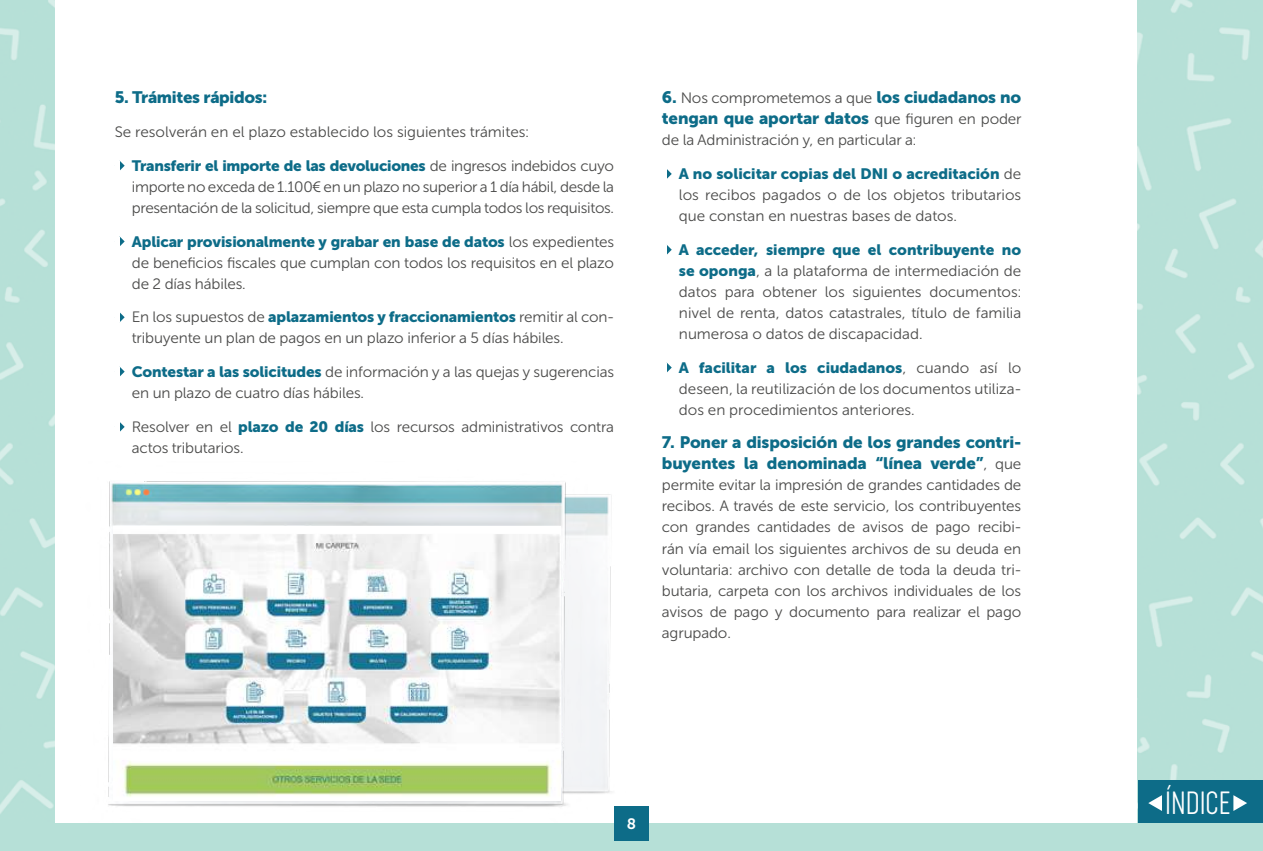
<style>
.page{position:relative;width:1263px;height:851px;background:#fff}
.page>*{position:absolute;margin:0;border:0;box-sizing:border-box;transform-origin:0 0}
.t1{font:200 30px "Cocogoose Compressed";color:#fff}
.t2{font:16.5px/21px "Museo Sans Cyrl 900";letter-spacing:-.01em;color:#0d6c88}
.t3{font:15px/21px "Museo Sans Cyrl 300";letter-spacing:-.01em;color:#4a4a49}
.t4{font:15px "Museo Sans Cyrl 900";letter-spacing:-.01em;color:#0d6c88}
.t5{font:15px "Museo Sans Cyrl 700";color:#fff}
.s1{font-family:"Museo Sans Cyrl 300";color:#4a4a49}
.s2{font-family:"Museo Sans Cyrl 900";color:#0d6c88}
.s3{font-family:"Museo Sans Cyrl 900";font-size:16.5px;color:#0d6c88}
.s4{font-family:"Museo Sans Cyrl 300";font-size:15px;color:#4a4a49}
</style>
<div class="page">
<div style="left:1138px;top:0;width:125px;height:823px;background:#b6e0d7"></div>
<img style="left:0;top:0;width:54px;height:823px">
<svg style="left:120px;top:161px;width:5px;height:9px"></svg>
<svg style="left:120px;top:237px;width:5px;height:9px"></svg>
<svg style="left:120px;top:312px;width:5px;height:10px"></svg>
<svg style="left:120px;top:367px;width:5px;height:9px"></svg>
<svg style="left:120px;top:422px;width:5px;height:10px"></svg>
<svg style="left:667px;top:169px;width:5px;height:10px"></svg>
<svg style="left:667px;top:245px;width:5px;height:9px"></svg>
<svg style="left:667px;top:363px;width:5px;height:9px"></svg>
<img style="left:587px;top:494px;width:25px;height:300px">
<img style="left:108px;top:481px;width:479px;height:326px">
<img style="left:114px;top:526px;width:446px;height:274px">
<div style="left:0;top:823px;width:1263px;height:27px;background:#b6e0d7"></div>
<div style="left:614px;top:805px;width:35px;height:35px;background:#0d6c88"></div>
<div style="left:1138px;top:780px;width:125px;height:42px;background:#0d6c88"></div>
<svg style="left:1148px;top:795px;width:14px;height:15px"></svg>
<svg style="left:1233px;top:795px;width:14px;height:15px"></svg>
<p class="t2" style="left:115px;top:87px;width:154px">5. Trámites rápidos:</p>
<p class="t3" style="left:115px;top:121px;width:416px">Se resolverán en el plazo establecido los siguientes trámites:</p>
<p class="t4" style="left:132px;top:157px;width:484px">Transferir el importe de las devoluciones <span class="s1">de ingresos indebidos cuyo</span></p>
<p class="t3" style="left:132px;top:176px;width:484px">importe no exceda de 1.100€ en un plazo no superior a 1 día hábil, desde la presentación de la solicitud, siempre que esta cumpla todos los requisitos.</p>
<p class="t4" style="left:132px;top:233px;width:484px">Aplicar provisionalmente y grabar en base de datos <span class="s1">los expedientes</span></p>
<p class="t3" style="left:132px;top:252px;width:484px">de beneficios fiscales que cumplan con todos los requisitos en el plazo de 2 días hábiles.</p>
<p class="t4" style="left:132px;top:308px;width:484px"><span class="s1">En los supuestos de</span> aplazamientos y fraccionamientos <span class="s1">remitir al con-</span></p>
<p class="t3" style="left:132px;top:328px;width:433px">tribuyente un plan de pagos en un plazo inferior a 5 días hábiles.</p>
<p class="t3" style="left:132px;top:361px;width:484px"><span class="s2">Contestar a las solicitudes</span> de información y a las quejas y sugerencias en un plazo de cuatro días hábiles.</p>
<p class="t3" style="left:132px;top:416px;width:484px">Resolver en el <span class="s2">plazo de 20 días</span> los recursos administrativos contra actos tributarios.</p>
<p class="t3" style="left:662px;top:88px;width:361px"><span class="s3">6.</span> Nos comprometemos a que <span class="s3">los ciudadanos no</span></p>
<p class="t2" style="left:662px;top:108px;width:361px">tengan que aportar datos <span class="s4">que figuren en poder</span></p>
<p class="t3" style="left:662px;top:130px;width:256px">de la Administración y, en particular a:</p>
<p class="t4" style="left:679px;top:165px;width:344px">A no solicitar copias del DNI o acreditación <span class="s1">de</span></p>
<p class="t3" style="left:679px;top:184px;width:344px">los recibos pagados o de los objetos tributarios que constan en nuestras bases de datos.</p>
<p class="t4" style="left:679px;top:241px;width:344px">A acceder, siempre que el contribuyente no</p>
<p class="t3" style="left:679px;top:260px;width:344px;text-align:justify"><span class="s2">se oponga</span>, a la plataforma de intermediación de datos para obtener los siguientes documentos: nivel de renta, datos catastrales, título de familia numerosa o datos de discapacidad.</p>
<p class="t4" style="left:679px;top:359px;width:344px">A facilitar a los ciudadanos<span class="s1">, cuando así lo</span></p>
<p class="t3" style="left:679px;top:378px;width:344px">deseen, la reutilización de los documentos utiliza&shy;dos en procedimientos anteriores.</p>
<p class="t2" style="left:662px;top:432px;width:361px">7. Poner a disposición de los grandes contri&shy;buyentes la denominada “línea verde”<span class="s4">, que</span></p>
<p class="t3" style="left:662px;top:475px;width:361px;text-align:justify">permite evitar la impresión de grandes cantidades de recibos. A través de este servicio, los contribuyentes con grandes cantidades de avisos de pago recibi&shy;rán vía email los siguientes archivos de su deuda en voluntaria: archivo con detalle de toda la deuda tri&shy;butaria, carpeta con los archivos individuales de los avisos de pago y documento para realizar el pago agrupado.</p>
<p class="t5" style="left:627px;top:815px;width:11px">8</p>
<h1 class="t1" style="left:1165px;top:783px;width:67px">ÍNDICE</h1>
</div>
